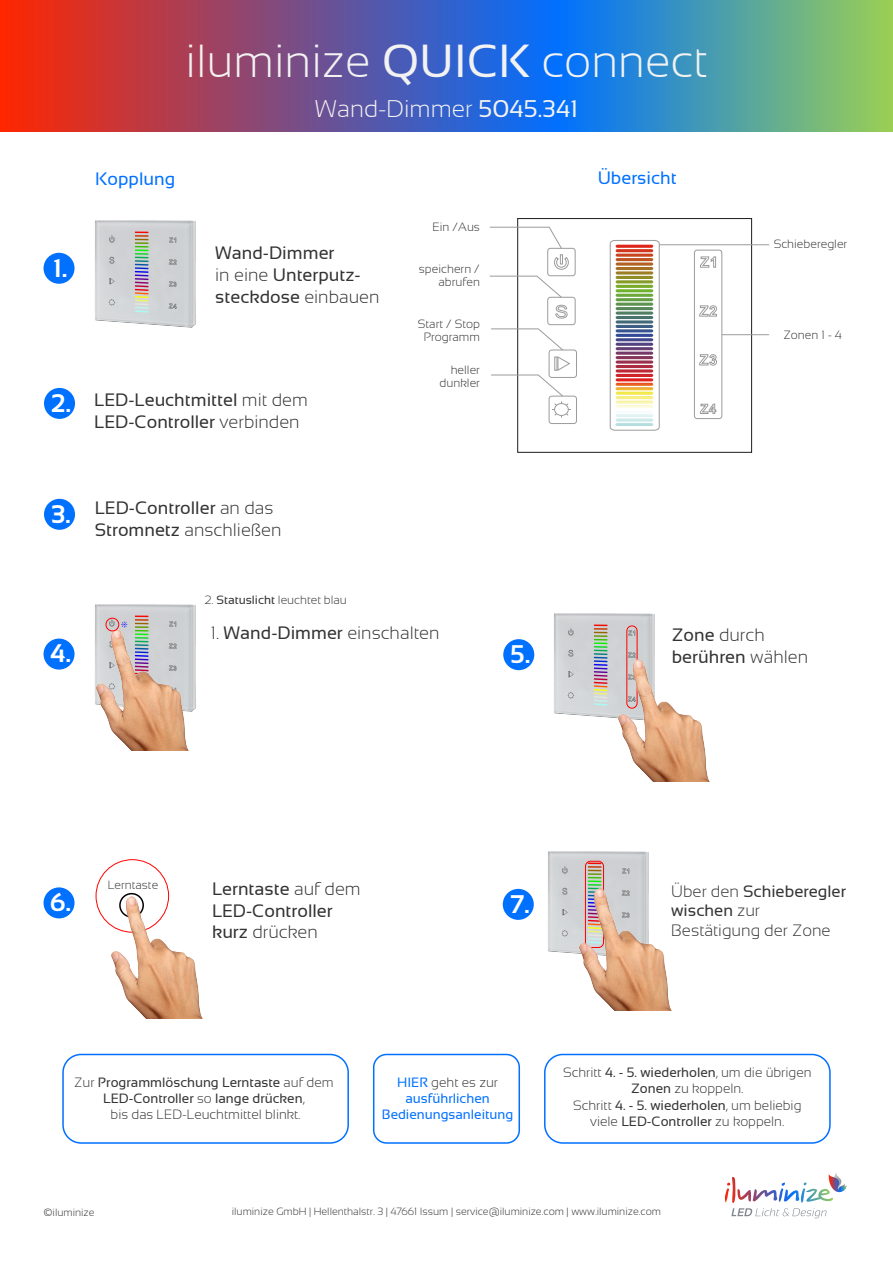
<style>
.page{position:relative;width:893px;height:1263px;background:#fff}
.page>*{position:absolute;margin:0;border:0;box-sizing:border-box;transform-origin:0 0}
.t1{font:300 46.35px "Sansation";color:#f2f2f2}
.t2{font:700 25.5px "Sansation";color:#fff}
.t3{font:300 24.15px "Sansation";color:#f2f2f2}
.t4{font:18px/21.6px "Sansation";color:#333}
.t5{font:300 18px "Sansation";color:#333}
.t6{font:18px "Sansation";color:#0070ff}
.t7{font:300 16.5px/19.8px "Sansation";color:#333}
.t8{font:300 13.5px/16.2px "Sansation";color:#333;text-align:center}
.t9{font:13.5px/16.2px "Sansation";color:#333;text-align:center}
.t10{font:13.5px/16.2px "Sansation";color:#0070ff;text-align:center}
.t11{font:300 12px/13.5px "Sansation";color:#333;text-align:right}
.t12{font:300 10.5px "Sansation";color:#333}
.s1{font-weight:400}
.s2{font-weight:300}
.s3{font-weight:300;color:#333}
</style>
<div class="page">
<img style="left:547px;top:851px;width:102px;height:103px">
<img style="left:94px;top:604px;width:102px;height:108px">
<svg style="left:0;top:0;width:892px;height:132px;background:#6d6a8e"></svg>
<div style="left:44px;top:499px;width:31px;height:31px;background:#0070ff;border-radius:50%"></div>
<div style="left:44px;top:639px;width:30px;height:31px;background:#0070ff;border-radius:50%"></div>
<div style="left:44px;top:253px;width:30px;height:31px;background:#0070ff;border-radius:50%"></div>
<div style="left:44px;top:388px;width:31px;height:31px;background:#0070ff;border-radius:50%"></div>
<div style="left:503px;top:889px;width:31px;height:31px;background:#0070ff;border-radius:50%"></div>
<img style="left:97px;top:629px;width:91px;height:122px">
<div style="left:585px;top:861px;width:19px;height:87px;border:1px solid #f00;border-radius:5px"></div>
<img style="left:580px;top:889px;width:91px;height:121px">
<div style="left:517px;top:218px;width:235px;height:235px;border:1px solid #1d1d1b"></div>
<svg style="left:700px;top:256px;width:16px;height:12px"></svg>
<svg style="left:699px;top:305px;width:18px;height:12px"></svg>
<svg style="left:699px;top:354px;width:18px;height:12px"></svg>
<svg style="left:700px;top:404px;width:16px;height:10px"></svg>
<div style="left:547px;top:248px;width:28px;height:28px;border:1px solid #9c9b9b;border-radius:3px"></div>
<svg style="left:489px;top:226px;width:80px;height:72px"></svg>
<div style="left:547px;top:297px;width:28px;height:28px;border:1px solid #9c9b9b;border-radius:3px"></div>
<hr style="left:721px;top:334px;width:48px;height:1px;background:#9c9b9b">
<div style="left:694px;top:250px;width:28px;height:169px;border:1px solid #9c9b9b;border-radius:3px"></div>
<hr style="left:659px;top:244px;width:110px;height:1px;background:#9c9b9b">
<img style="left:94px;top:220px;width:102px;height:108px">
<svg style="left:609px;top:240px;width:51px;height:191px"></svg>
<svg style="left:555px;top:305px;width:13px;height:14px"></svg>
<div style="left:548px;top:350px;width:29px;height:28px;border:1px solid #9c9b9b;border-radius:3px"></div>
<svg style="left:491px;top:328px;width:80px;height:90px"></svg>
<div style="left:548px;top:396px;width:29px;height:28px;border:1px solid #9c9b9b;border-radius:3px"></div>
<div style="left:106px;top:618px;width:13px;height:13px;border:1px solid #f00;border-radius:50%"></div>
<svg style="left:121px;top:621px;width:6px;height:7px"></svg>
<img style="left:724px;top:1173px;width:122px;height:45px">
<div style="left:62px;top:1054px;width:287px;height:90px;border:2px solid #0070ff;border-radius:18px"></div>
<div style="left:544px;top:1054px;width:286px;height:90px;border:2px solid #0070ff;border-radius:18px"></div>
<div style="left:373px;top:1054px;width:147px;height:90px;border:2px solid #0070ff;border-radius:13px"></div>
<svg style="left:122px;top:893px;width:19px;height:4px"></svg>
<div style="left:44px;top:887px;width:30px;height:31px;background:#0070ff;border-radius:50%"></div>
<img style="left:112px;top:897px;width:90px;height:121px">
<img style="left:553px;top:613px;width:102px;height:105px">
<div style="left:626px;top:626px;width:11px;height:83px;border:1px solid #f00;border-radius:5px"></div>
<div style="left:503px;top:639px;width:31px;height:31px;background:#0070ff;border-radius:50%"></div>
<img style="left:618px;top:660px;width:91px;height:121px">
<h1 class="t1" style="left:185px;top:35px;width:523px">iluminize <span class="s1">QUICK</span> connect</h1>
<h3 class="t3" style="left:315px;top:95px;width:264px">Wand-Dimmer <span class="s1">5045.341</span></h3>
<p class="t6" style="left:95px;top:169px;width:81px">Kopplung</p>
<p class="t6" style="left:597px;top:168px;width:80px">Übersicht</p>
<h2 class="t2" style="left:53px;top:253px;width:16px">1.</h2>
<p class="t4" style="left:215px;top:242px;width:166px">Wand-Dimmer<br><span class="s2">in eine</span> Unterputz&shy;steckdose <span class="s2">einbauen</span></p>
<h2 class="t2" style="left:51px;top:389px;width:22px">2.</h2>
<p class="t4" style="left:94px;top:389px;width:215px">LED-Leuchtmittel <span class="s2">mit dem<br></span>LED-Controller <span class="s2">verbinden</span></p>
<p class="t11" style="left:432px;top:220px;width:49px">Ein /Aus</p>
<p class="t11" style="left:773px;top:237px;width:75px">Schieberegler</p>
<p class="t11" style="left:419px;top:262px;width:63px">speichern / abrufen</p>
<p class="t11" style="left:418px;top:317px;width:64px;text-align:center">Start / Stop<br>Programm</p>
<p class="t11" style="left:783px;top:328px;width:60px">Zonen 1 - 4</p>
<p class="t11" style="left:439px;top:363px;width:42px">heller dunkler</p>
<h2 class="t2" style="left:51px;top:499px;width:21px">3.</h2>
<h2 class="t2" style="left:50px;top:639px;width:22px">4.</h2>
<p class="t4" style="left:95px;top:497px;width:188px">LED-Controller <span class="s2">an das<br></span>Stromnetz <span class="s2">anschließen</span></p>
<p class="t11" style="left:204px;top:593px;width:144px">2. <span class="s1">Statuslicht</span> leuchtet blau</p>
<p class="t5" style="left:211px;top:622px;width:230px">1. <span class="s1">Wand-Dimmer</span> einschalten</p>
<h2 class="t2" style="left:510px;top:640px;width:22px">5.</h2>
<p class="t4" style="left:671px;top:624px;width:138px">Zone <span class="s2">durch </span>berühren <span class="s2">wählen</span></p>
<p class="t11" style="left:108px;top:878px;width:52px">Lerntaste</p>
<h2 class="t2" style="left:50px;top:888px;width:23px">6.</h2>
<p class="t4" style="left:212px;top:878px;width:150px">Lerntaste <span class="s2">auf dem<br></span>LED-Controller kurz <span class="s2">drücken</span></p>
<h2 class="t2" style="left:509px;top:890px;width:22px">7.</h2>
<p class="t7" style="left:671px;top:881px;width:176px">Über den <span class="s1">Schieberegler wischen</span> zur<br>Bestätigung der Zone</p>
<p class="t9" style="left:74px;top:1074px;width:261px"><span class="s2">Zur</span> Programmlöschung Lerntaste <span class="s2">auf dem<br></span>LED-Controller <span class="s2">so</span> lange drücken<span class="s2">,<br>bis das LED-Leuchtmittel blinkt.</span></p>
<p class="t10" style="left:382px;top:1074px;width:133px">HIER <span class="s3">geht es zur </span>ausführlichen<br>Bedienungsanleitung</p>
<p class="t8" style="left:563px;top:1064px;width:250px">Schritt <span class="s1">4. - 5. wiederholen</span>, um die übrigen <span class="s1">Zonen</span> zu koppeln.<br>Schritt <span class="s1">4. - 5. wiederholen</span>, um beliebig viele <span class="s1">LED-Controller</span> zu koppeln.</p>
<p class="t12" style="left:43px;top:1206px;width:53px">©iluminize</p>
<p class="t12" style="left:232px;top:1205px;width:430px">iluminize GmbH | Hellenthalstr. 3 | 47661 Issum | service@iluminize.com | www.iluminize.com</p>
</div>
